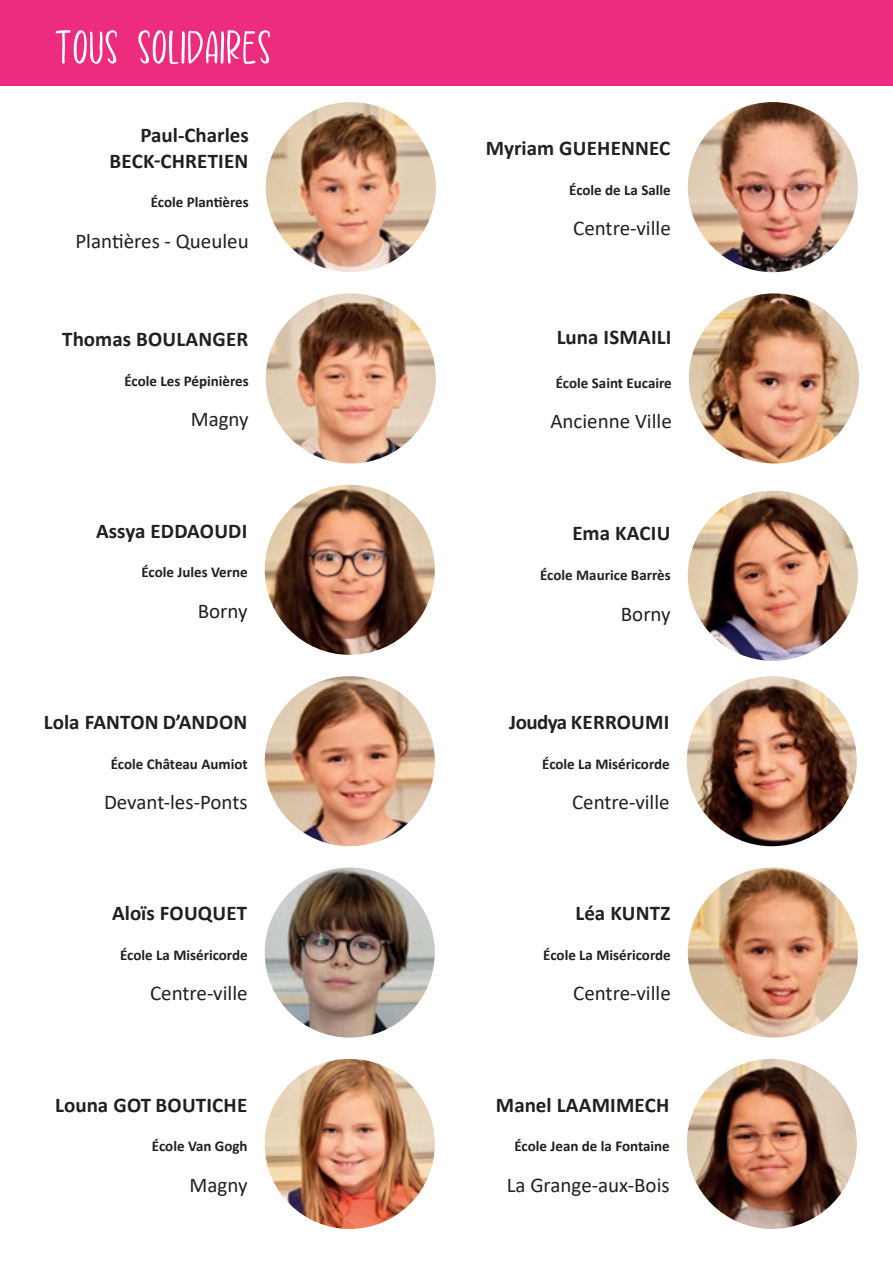
<style>
.page{position:relative;width:893px;height:1263px;background:#fff}
.page>*{position:absolute;margin:0;border:0;box-sizing:border-box;transform-origin:0 0}
._0_commission{font:52.5px "Hey Eloise";color:#fff}
._1_prénom{font:700 21px "Calibri";letter-spacing:.01em;color:#231f20}
._4_localisation{font:21px "Calibri";color:#231f20}
._2_nom{font:700 21px "Calibri";letter-spacing:.005em;color:#231f20}
._3_ecole{font:700 15px "Calibri";color:#231f20}
</style>
<div class="page">
<div style="left:0;top:0;width:893px;height:86px;background:#ee2c7f"></div>
<img style="left:266px;top:102px;width:170px;height:170px;border-radius:85px">
<img style="left:266px;top:293px;width:170px;height:170px;border-radius:85px">
<img style="left:265px;top:485px;width:170px;height:170px;border-radius:85px">
<img style="left:265px;top:676px;width:170px;height:170px;border-radius:85px">
<img style="left:265px;top:867px;width:170px;height:170px;border-radius:85px">
<img style="left:265px;top:1059px;width:170px;height:170px;border-radius:85px">
<img style="left:688px;top:102px;width:170px;height:170px;border-radius:85px">
<img style="left:689px;top:293px;width:170px;height:170px;border-radius:85px">
<img style="left:688px;top:491px;width:170px;height:170px;border-radius:85px">
<img style="left:687px;top:676px;width:170px;height:170px;border-radius:85px">
<img style="left:688px;top:867px;width:170px;height:170px;border-radius:85px">
<img style="left:687px;top:1059px;width:170px;height:170px;border-radius:85px">
<p class="_0_commission" style="left:54px;top:22px;width:219px">TOUS SOLIDAIRES</p>
<p class="_1_prénom" style="left:140px;top:120px;width:110px">Paul-Charles</p>
<p class="_1_prénom" style="left:110px;top:146px;width:140px">BECK-CHRETIEN</p>
<p class="_3_ecole" style="left:151px;top:192px;width:100px">École Plantières</p>
<p class="_4_localisation" style="left:75px;top:226px;width:175px">Plantières - Queuleu</p>
<p class="_1_prénom" style="left:62px;top:324px;width:188px">Thomas BOULANGER</p>
<p class="_3_ecole" style="left:124px;top:370px;width:126px">École Les Pépinières</p>
<p class="_4_localisation" style="left:191px;top:405px;width:60px">Magny</p>
<p class="_1_prénom" style="left:96px;top:516px;width:153px">Assya EDDAOUDI</p>
<p class="_3_ecole" style="left:141px;top:562px;width:108px">École Jules Verne</p>
<p class="_4_localisation" style="left:198px;top:596px;width:51px">Borny</p>
<p class="_1_prénom" style="left:44px;top:707px;width:205px">Lola FANTON D’ANDON</p>
<p class="_3_ecole" style="left:111px;top:753px;width:139px">École Château Aumiot</p>
<p class="_4_localisation" style="left:104px;top:787px;width:145px">Devant-les-Ponts</p>
<p class="_1_prénom" style="left:112px;top:898px;width:137px">Aloïs FOUQUET</p>
<p class="_3_ecole" style="left:120px;top:944px;width:129px">École La Miséricorde</p>
<p class="_4_localisation" style="left:150px;top:979px;width:99px">Centre-ville</p>
<p class="_1_prénom" style="left:55px;top:1090px;width:194px">Louna GOT BOUTICHE</p>
<p class="_3_ecole" style="left:152px;top:1136px;width:97px">École Van Gogh</p>
<p class="_4_localisation" style="left:190px;top:1170px;width:60px">Magny</p>
<p class="_1_prénom" style="left:486px;top:133px;width:186px">Myriam GUEHENNEC</p>
<p class="_3_ecole" style="left:569px;top:179px;width:103px">École de La Salle</p>
<p class="_4_localisation" style="left:573px;top:213px;width:99px">Centre-ville</p>
<p class="_1_prénom" style="left:557px;top:323px;width:116px">Luna ISMAILI</p>
<p class="_3_ecole" style="left:556px;top:372px;width:118px">École Saint Eucaire</p>
<p class="_4_localisation" style="left:550px;top:407px;width:123px">Ancienne Ville</p>
<p class="_1_prénom" style="left:572px;top:519px;width:100px">Ema KACIU</p>
<p class="_3_ecole" style="left:540px;top:564px;width:132px">École Maurice Barrès</p>
<p class="_4_localisation" style="left:621px;top:599px;width:51px">Borny</p>
<p class="_2_nom" style="left:509px;top:707px;width:162px">Joudya KERROUMI</p>
<p class="_3_ecole" style="left:542px;top:753px;width:129px">École La Miséricorde</p>
<p class="_4_localisation" style="left:572px;top:787px;width:99px">Centre-ville</p>
<p class="_1_prénom" style="left:575px;top:898px;width:96px">Léa KUNTZ</p>
<p class="_3_ecole" style="left:543px;top:944px;width:129px">École La Miséricorde</p>
<p class="_4_localisation" style="left:573px;top:979px;width:99px">Centre-ville</p>
<p class="_1_prénom" style="left:496px;top:1090px;width:175px">Manel LAAMIMECH</p>
<p class="_3_ecole" style="left:514px;top:1136px;width:157px">École Jean de la Fontaine</p>
<p class="_4_localisation" style="left:507px;top:1170px;width:164px">La Grange-aux-Bois</p>
</div>
